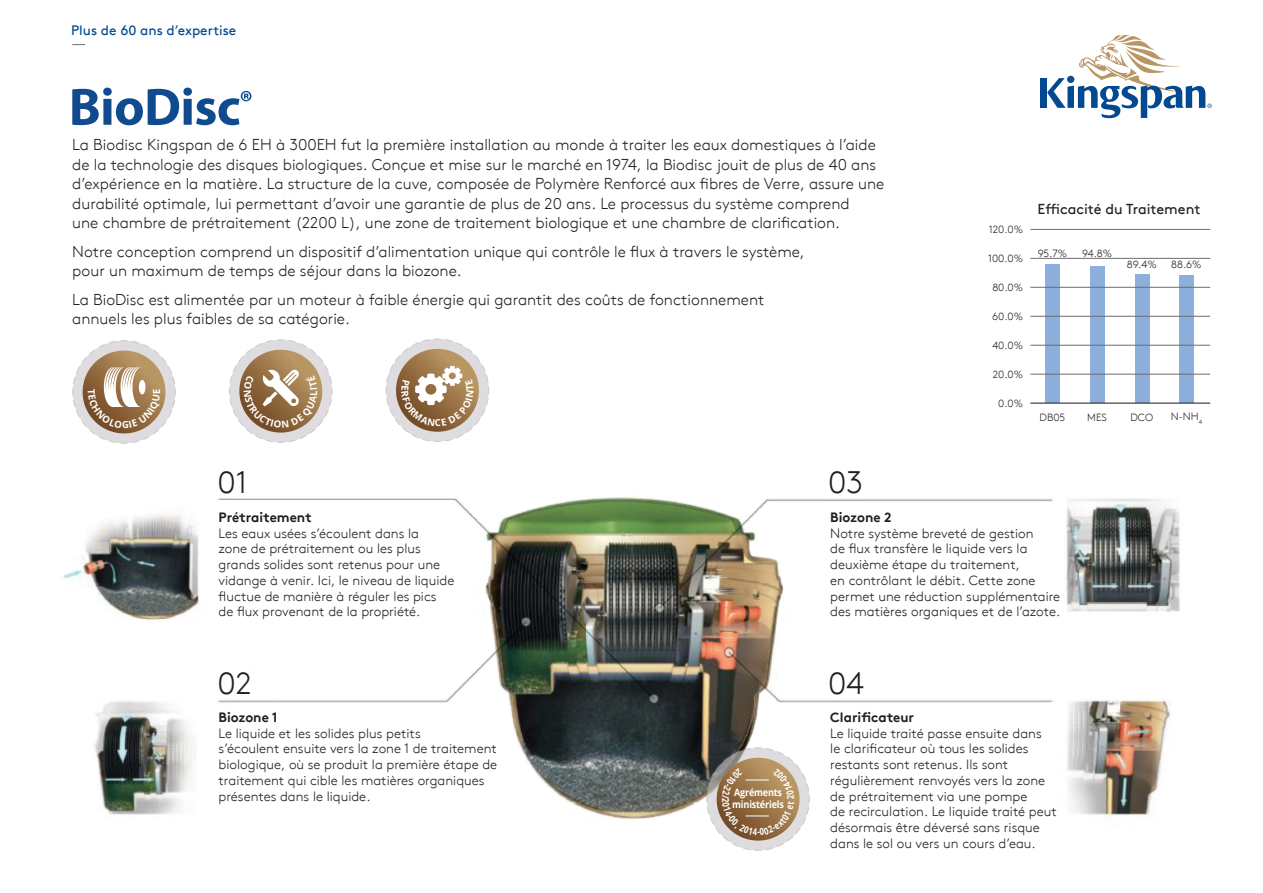
<style>
.page{position:relative;width:1263px;height:893px;background:#fff}
.page>*{position:absolute;margin:0;border:0;box-sizing:border-box;transform-origin:0 0}
.t1{font:300 31.05px "Kingspan Brown TT";color:#231f20}
.t2{font:300 15.75px/19.5px "Kingspan Brown TT";color:#231f20}
.t3{font:14.4px "Kingspan Brown TT";color:#231f20}
.t4{font:13.65px "Kingspan Brown TT";color:#014990}
.t5{font:300 13.5px/15.8px "Kingspan Brown TT";color:#231f20}
.t6{font:700 13.5px "Kingspan Brown TT";color:#231f20}
.t7{font:300 10.5px "Kingspan Brown TT";color:#231f20}
.t8{font:700 10.05px "Open Sans";letter-spacing:-.02em;color:#fff;scale:.9 1}
</style>
<div class="page">
<div style="left:1045px;top:264px;width:15px;height:139px;background:#8cafdb"></div>
<div style="left:1090px;top:267px;width:15px;height:136px;background:#8cafdb"></div>
<div style="left:1135px;top:274px;width:15px;height:129px;background:#8cafdb"></div>
<div style="left:1179px;top:275px;width:15px;height:128px;background:#8cafdb"></div>
<div style="left:1041px;top:78px;width:6px;height:30px;background:#014990"></div>
<svg style="left:1047px;top:35px;width:165px;height:83px"></svg>
<img style="left:64px;top:497px;width:1116px;height:323px">
<hr style="left:1030px;top:403px;width:180px;height:1px;background:#231f20">
<hr style="left:1030px;top:374px;width:180px;height:1px;background:#6c6d70">
<hr style="left:1030px;top:345px;width:180px;height:1px;background:#6c6d70">
<hr style="left:1030px;top:316px;width:180px;height:1px;background:#6c6d70">
<hr style="left:1030px;top:287px;width:180px;height:1px;background:#6c6d70">
<hr style="left:1030px;top:258px;width:180px;height:1px;background:#6c6d70">
<hr style="left:1030px;top:229px;width:180px;height:1px;background:#6c6d70">
<svg style="left:72px;top:44px;width:13px;height:1px"></svg>
<svg style="left:72px;top:88px;width:179px;height:37px"></svg>
<svg style="left:706px;top:747px;width:104px;height:104px"></svg>
<svg style="left:72px;top:340px;width:104px;height:104px"></svg>
<svg style="left:229px;top:339px;width:104px;height:104px"></svg>
<svg style="left:385px;top:338px;width:105px;height:104px"></svg>
<p class="t4" style="left:71px;top:20px;width:167px">Plus de 60 ans d’expertise</p>
<p class="t2" style="left:72px;top:134px;width:814px">La Biodisc Kingspan de 6 EH à 300EH fut la première installation au monde à traiter les eaux domestiques à l’aide de la technologie des disques biologiques. Conçue et mise sur le marché en 1974, la Biodisc jouit de plus de 40 ans d’expérience en la matière. La structure de la cuve, composée de Polymère Renforcé aux fibres de Verre, assure une durabilité optimale, lui permettant d’avoir une garantie de plus de 20 ans. Le processus du système comprend<br>une chambre de prétraitement (2200 L), une zone de traitement biologique et une chambre de clarification.</p>
<p class="t2" style="left:72px;top:241px;width:734px">Notre conception comprend un dispositif d’alimentation unique qui contrôle le flux à travers le système, pour un maximum de temps de séjour dans la biozone.</p>
<p class="t2" style="left:72px;top:289px;width:694px">La BioDisc est alimentée par un moteur à faible énergie qui garantit des coûts de fonctionnement annuels les plus faibles de sa catégorie.</p>
<p class="t1" style="left:217px;top:459px;width:31px">01</p>
<p class="t1" style="left:828px;top:459px;width:36px">03</p>
<p class="t7" style="left:989px;top:222px;width:36px">120.0%</p>
<p class="t7" style="left:988px;top:251px;width:36px">100.0%</p>
<p class="t7" style="left:992px;top:280px;width:32px">80.0%</p>
<p class="t7" style="left:992px;top:309px;width:32px">60.0%</p>
<p class="t7" style="left:992px;top:337px;width:32px">40.0%</p>
<p class="t7" style="left:993px;top:366px;width:32px">20.0%</p>
<p class="t7" style="left:998px;top:395px;width:26px">0.0%</p>
<p class="t3" style="left:1038px;top:198px;width:164px">Efficacité du Traitement</p>
<p class="t7" style="left:1082px;top:245px;width:32px">94.8%</p>
<p class="t7" style="left:1127px;top:256px;width:31px">89.4%</p>
<p class="t7" style="left:1171px;top:256px;width:32px">88.6%</p>
<p class="t7" style="left:1038px;top:245px;width:31px">95.7%</p>
<p class="t7" style="left:1040px;top:410px;width:27px">DB05</p>
<p class="t7" style="left:1087px;top:410px;width:21px">MES</p>
<p class="t7" style="left:1130px;top:410px;width:24px">DCO</p>
<p class="t7" style="left:1171px;top:409px;width:33px">N-NH<sub>4</sub></p>
<p class="t6" style="left:219px;top:506px;width:95px">Prétraitement</p>
<p class="t5" style="left:219px;top:524px;width:202px">Les eaux usées s’écoulent dans la</p>
<p class="t5" style="left:219px;top:540px;width:223px">zone de prétraitement ou les plus grands solides sont retenus pour une</p>
<p class="t5" style="left:219px;top:571px;width:237px">vidange à venir. Ici, le niveau de liquide</p>
<p class="t5" style="left:219px;top:587px;width:219px">fluctue de manière à réguler les pics de flux provenant de la propriété.</p>
<p class="t6" style="left:830px;top:506px;width:63px">Biozone 2</p>
<p class="t5" style="left:830px;top:524px;width:205px">Notre système breveté de gestion de flux transfère le liquide vers la</p>
<p class="t5" style="left:830px;top:556px;width:191px">deuxième étape du traitement,</p>
<p class="t5" style="left:830px;top:571px;width:231px">en contrôlant le débit. Cette zone permet une réduction supplémentaire des matières organiques et de l’azote.</p>
<p class="t1" style="left:217px;top:660px;width:36px">02</p>
<p class="t1" style="left:828px;top:660px;width:38px">04</p>
<p class="t6" style="left:219px;top:706px;width:61px">Biozone 1</p>
<p class="t5" style="left:219px;top:724px;width:280px">Le liquide et les solides plus petits<br>s’écoulent ensuite vers la zone 1 de traitement</p>
<p class="t5" style="left:219px;top:755px;width:280px">biologique, où se produit la première étape de</p>
<p class="t5" style="left:219px;top:771px;width:268px">traitement qui cible les matières organiques présentes dans le liquide.</p>
<p class="t8" style="left:734px;top:785px;width:55px">Agréments</p>
<p class="t8" style="left:732px;top:797px;width:59px">ministériels</p>
<p class="t6" style="left:830px;top:706px;width:85px">Clarificateur</p>
<p class="t5" style="left:830px;top:724px;width:213px">Le liquide traité passe ensuite dans</p>
<p class="t5" style="left:830px;top:740px;width:200px">le clarificateur où tous les solides</p>
<p class="t5" style="left:830px;top:755px;width:179px">restants sont retenus. Ils sont</p>
<p class="t5" style="left:830px;top:771px;width:216px">régulièrement renvoyés vers la zone</p>
<p class="t5" style="left:830px;top:787px;width:199px">de prétraitement via une pompe</p>
<p class="t5" style="left:830px;top:803px;width:228px">de recirculation. Le liquide traité peut</p>
<p class="t5" style="left:830px;top:818px;width:211px">désormais être déversé sans risque</p>
<p class="t5" style="left:830px;top:834px;width:207px">dans le sol ou vers un cours d’eau.</p>
</div>
